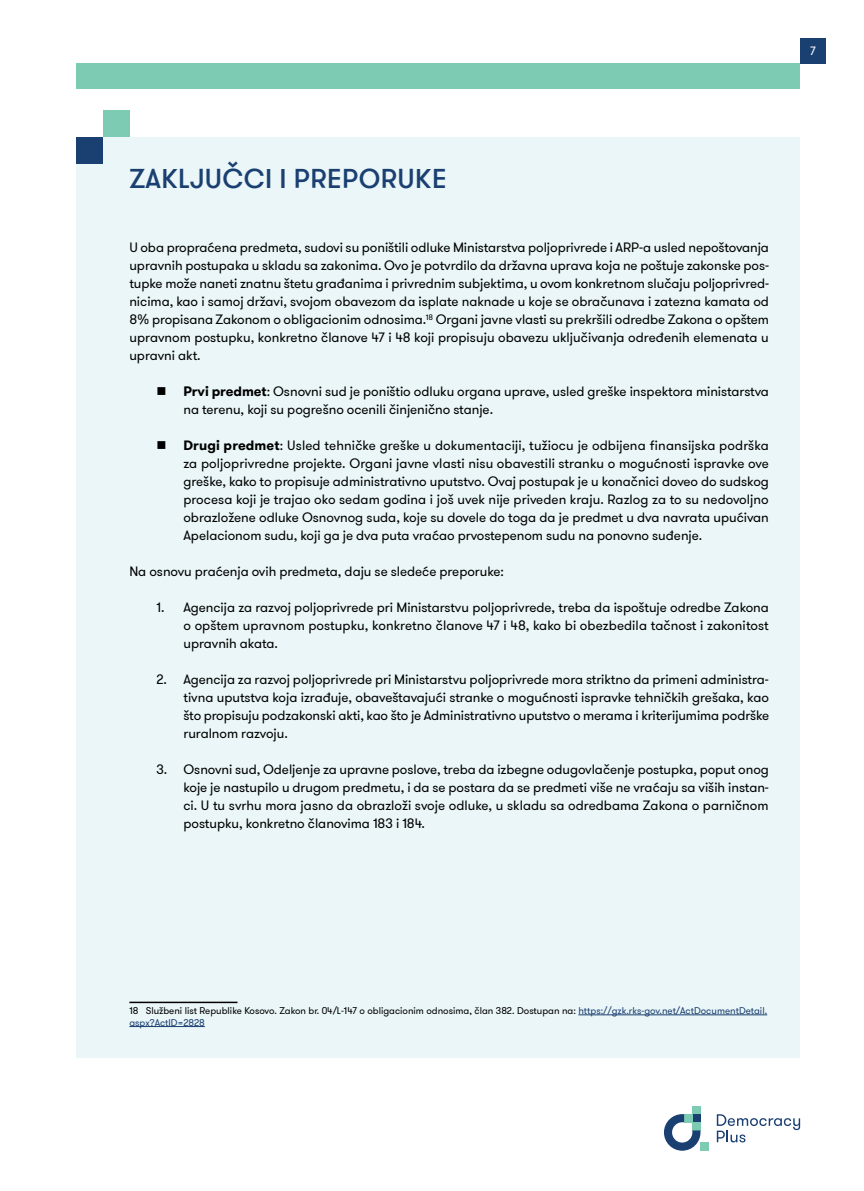
<style>
.page{position:relative;width:864px;height:1191px;background:#fff}
.page>*{position:absolute;margin:0;border:0;box-sizing:border-box;transform-origin:0 0}
.t1{font:500 27px "GT Walsheim Pro";letter-spacing:.015em;color:#1a3f71}
.t2{font:13.5px/18px "GT Walsheim Pro";letter-spacing:-.005em;color:#000;text-align:justify}
.t3{font:12px "GT Walsheim Pro";color:#fff}
.t4{font:9.75px/11.7px "GT Walsheim Pro";color:#000}
.s1{font-weight:700}
.s2{color:#1a3f71}
</style>
<div class="page">
<div style="left:77px;top:63px;width:722px;height:26px;background:#7ecbb3"></div>
<div style="left:799px;top:38px;width:26px;height:25px;background:#1a3f71"></div>
<div style="left:692px;top:1106px;width:8px;height:8px;background:#7ecbb3"></div>
<div style="left:700px;top:1142px;width:8px;height:8px;background:#7ecbb3"></div>
<svg style="left:664px;top:1114px;width:36px;height:36px"></svg>
<svg style="left:716px;top:1114px;width:83px;height:28px"></svg>
<div style="left:77px;top:137px;width:722px;height:920px;background:#eaf6f7"></div>
<div style="left:103px;top:111px;width:26px;height:26px;background:#7ecbb3"></div>
<div style="left:77px;top:137px;width:26px;height:26px;background:#1a3f71"></div>
<hr style="left:129px;top:1001px;width:108px;height:2px;background:#000">
<hr style="left:578px;top:1014px;width:188px;height:1px;background:#1a3f71">
<hr style="left:129px;top:1026px;width:76px;height:1px;background:#1a3f71">
<p class="t3" style="left:809px;top:43px;width:7px">7</p>
<h1 class="t1" style="left:129px;top:162px;width:318px">ZAKLJUČCI I PREPORUKE</h1>
<p class="t2" style="left:129px;top:239px;width:641px">U oba propraćena predmeta, sudovi su poništili odluke Ministarstva poljoprivrede i ARP-a usled nepoštovanja upravnih postupaka u skladu sa zakonima. Ovo je potvrdilo da državna uprava koja ne poštuje zakonske pos&shy;tupke može naneti znatnu štetu građanima i privrednim subjektima, u ovom konkretnom slučaju poljoprivred&shy;nicima, kao i samoj državi, svojom obavezom da isplate naknade u koje se obračunava i zatezna kamata od 8% propisana Zakonom o obligacionim odnosima.<sup>18</sup> Organi javne vlasti su prekršili odredbe Zakona o opštem upravnom postupku, konkretno članove 47 i 48 koji propisuju obavezu uključivanja određenih elemenata u upravni akt.</p>
<p class="t2" style="left:183px;top:383px;width:586px"><span class="s1">Prvi predmet</span>: Osnovni sud je poništio odluku organa uprave, usled greške inspektora ministarstva na terenu, koji su pogrešno ocenili činjenično stanje.</p>
<p class="t2" style="left:183px;top:437px;width:586px"><span class="s1">Drugi predmet</span>: Usled tehničke greške u dokumentaciji, tužiocu je odbijena finansijska podrška za poljoprivredne projekte. Organi javne vlasti nisu obavestili stranku o mogućnosti ispravke ove greške, kako to propisuje administrativno uputstvo. Ovaj postupak je u konačnici doveo do sudskog procesa koji je trajao oko sedam godina i još uvek nije priveden kraju. Razlog za to su nedovoljno obrazložene odluke Osnovnog suda, koje su dovele do toga da je predmet u dva navrata upućivan Apelacionom sudu, koji ga je dva puta vraćao prvostepenom sudu na ponovno suđenje.</p>
<p class="t2" style="left:129px;top:563px;width:376px">Na osnovu praćenja ovih predmeta, daju se sledeće preporuke:</p>
<p class="t2" style="left:183px;top:599px;width:586px;text-indent:-27px">1. Agencija za razvoj poljoprivrede pri Ministarstvu poljoprivrede, treba da ispoštuje odredbe Zakona o opštem upravnom postupku, konkretno članove 47 i 48, kako bi obezbedila tačnost i zakonitost upravnih akata.</p>
<p class="t2" style="left:183px;top:671px;width:587px;text-indent:-27px">2. Agencija za razvoj poljoprivrede pri Ministarstvu poljoprivrede mora striktno da primeni administra&shy;tivna uputstva koja izrađuje, obaveštavajući stranke o mogućnosti ispravke tehničkih grešaka, kao što propisuju podzakonski akti, kao što je Administrativno uputstvo o merama i kriterijumima podrške ruralnom razvoju.</p>
<p class="t2" style="left:183px;top:761px;width:586px;text-indent:-27px">3. Osnovni sud, Odeljenje za upravne poslove, treba da izbegne odugovlačenje postupka, poput onog koje je nastupilo u drugom predmetu, i da se postara da se predmeti više ne vraćaju sa viših instan&shy;ci. U tu svrhu mora jasno da obrazloži svoje odluke, u skladu sa odredbama Zakona o parničnom postupku, konkretno članovima 183 i 184.</p>
<p class="t4" style="left:129px;top:1005px;width:639px">18 Službeni list Republike Kosovo. Zakon br. 04/L-147 o obligacionim odnosima, član 382. Dostupan na: <span class="s2">https://gzk.rks-gov.net/ActDocumentDetail. aspx?ActID=2828</span></p>
</div>
